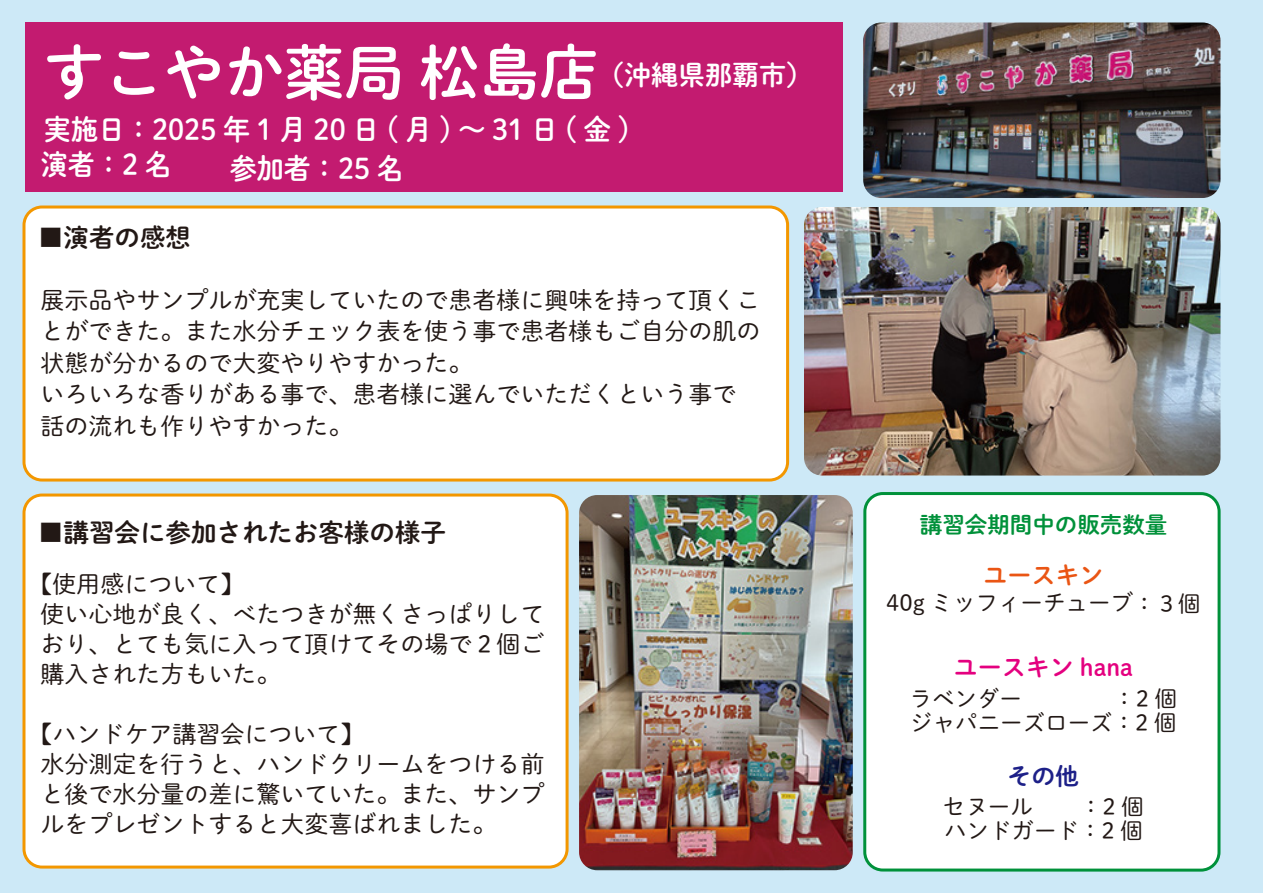
<style>
.page{position:relative;width:1263px;height:893px;background:#cde9f7}
.page>*{position:absolute;margin:0;border:0;box-sizing:border-box;transform-origin:0 0}
.t1{font:60px "DNP Shuei M Go Std B";color:#fff}
.t2{font:28.5px "DNP Shuei M Go Std B";color:#fff;scale:.95 1}
.t3{font:27px "DNP Shuei M Go Std B";color:#fff}
.t4{font:25.5px "DNP Shuei M Go Std B";color:#221815}
.t5{font:24px/30px "DNP Shuei M Go Std L";color:#221815}
.t6{font:24px "DNP Shuei M Go Std B";color:#e4007f}
.t7{font:24px "DNP Shuei M Go Std B";color:#ea5514}
.t8{font:24px "DNP Shuei M Go Std B";color:#1d2088}
.t9{font:22.5px/24px "DNP Shuei M Go Std L";letter-spacing:-.005em;color:#221815}
.t10{font:22.5px "DNP Shuei M Go Std B";color:#00913a}
</style>
<div class="page">
<div style="left:865px;top:493px;width:354px;height:377px;background:#fff;border-radius:18px"></div>
<div style="left:863px;top:492px;width:357px;height:380px;border:3px solid #00913a;border-radius:18px"></div>
<div style="left:24px;top:207px;width:764px;height:273px;background:#fff;border-radius:18px"></div>
<div style="left:22px;top:206px;width:767px;height:276px;border:3px solid #f39700;border-radius:18px"></div>
<div style="left:24px;top:495px;width:543px;height:372px;background:#fff;border-radius:18px"></div>
<div style="left:22px;top:493px;width:546px;height:375px;border:3px solid #f39700;border-radius:18px"></div>
<div style="left:26px;top:22px;width:817px;height:170px;background:#c31b70"></div>
<img style="left:863px;top:22px;width:357px;height:176px">
<img style="left:804px;top:207px;width:416px;height:269px">
<img style="left:579px;top:495px;width:274px;height:375px">
<h1 class="t1" style="left:44px;top:28px;width:557px">すこやか薬局 松島店</h1>
<p class="t2" style="left:44px;top:108px;width:618px">実施日：2025年1月20日 (月)～31日(金)</p>
<p class="t3" style="left:597px;top:54px;width:217px">（沖縄県那覇市）</p>
<p class="t2" style="left:41px;top:144px;width:139px">演者：2 名</p>
<p class="t4" style="left:38px;top:219px;width:154px">■演者の感想</p>
<p class="t2" style="left:230px;top:147px;width:185px">参加者：25 名</p>
<p class="t5" style="left:40px;top:283px;width:722px;line-height:31.5px">展示品やサンプルが充実していたので患者様に興味を持って頂くことができた。また水分チェック表を使う事で患者様もご自分の肌の状態が分かるので大変やりやすかった。<br>いろいろな香りがある事で、患者様に選んでいただくという事で話の流れも作りやすかった。</p>
<p class="t4" style="left:38px;top:514px;width:409px">■講習会に参加されたお客様の様子</p>
<p class="t5" style="left:41px;top:568px;width:506px;text-indent:-12px">【使用感について】<br>使い心地が良く、べたつきが無くさっぱりしており、とても気に入って頂けてその場で２個ご購入された方もいた。</p>
<p class="t5" style="left:41px;top:718px;width:505px;text-indent:-12px">【ハンドケア講習会について】<br>水分測定を行うと、ハンドクリームをつける前と後で水分量の差に驚いていた。また、サンプルをプレゼントすると大変喜ばれました。</p>
<p class="t10" style="left:920px;top:508px;width:249px">講習会期間中の販売数量</p>
<p class="t7" style="left:983px;top:558px;width:121px">ユースキン</p>
<p class="t9" style="left:886px;top:590px;width:316px">40g ミッフィーチューブ：３個</p>
<p class="t6" style="left:954px;top:649px;width:180px">ユースキン hana</p>
<p class="t9" style="left:910px;top:686px;width:269px">ラベンダー 　　　 ：2 個ジャパニーズローズ：2 個</p>
<p class="t8" style="left:1007px;top:758px;width:74px">その他</p>
<p class="t9" style="left:943px;top:794px;width:92px">セヌール</p>
<p class="t9" style="left:944px;top:793px;width:201px;text-align:right">：2 個<br>ハンドガード：2 個</p>
</div>
